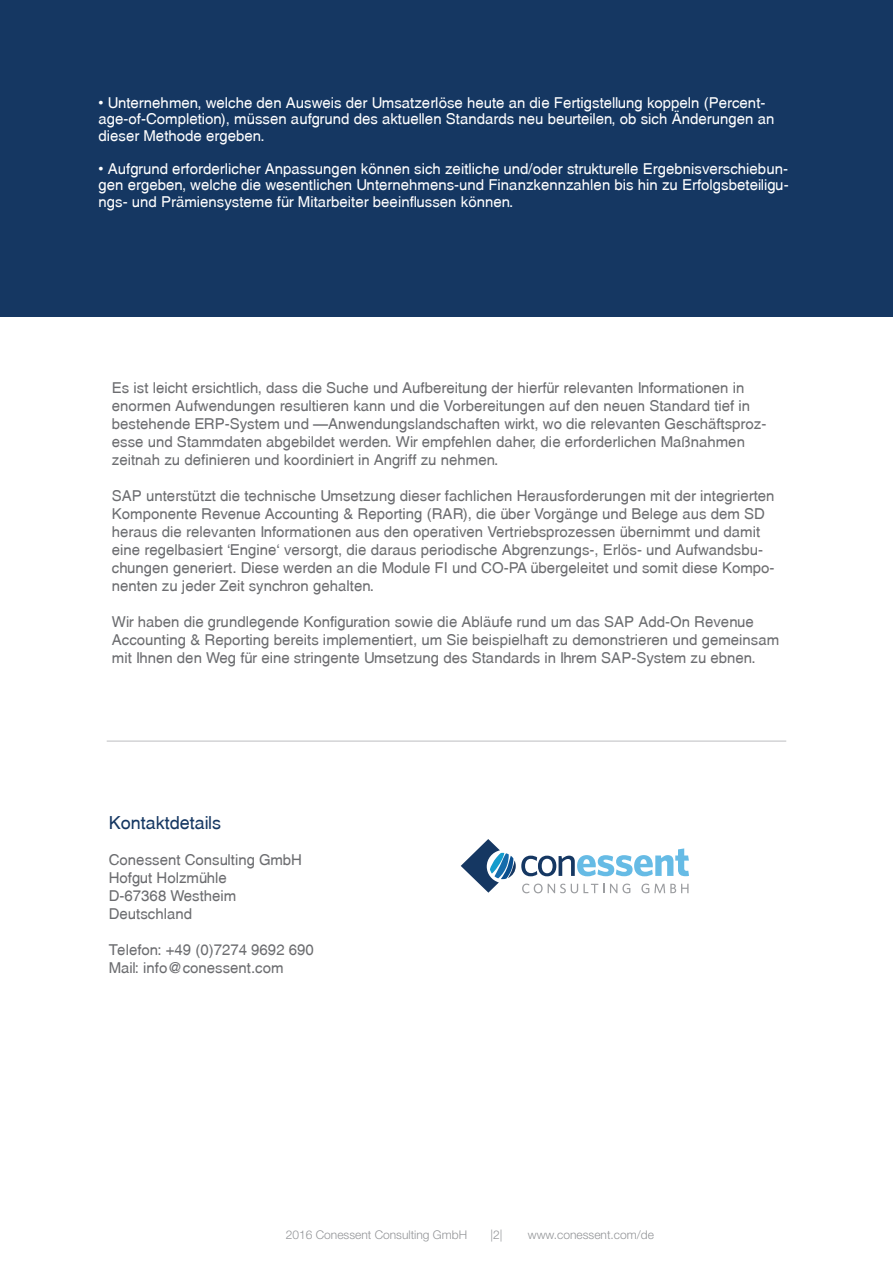
<style>
.page{position:relative;width:893px;height:1263px;background:#fff}
.page>*{position:absolute;margin:0;border:0;box-sizing:border-box;transform-origin:0 0}
.t1{font:18px "Swansea";color:#153762}
.t2{font:15px/18px "Swansea";color:#6c6d70}
.t3{font:15px/16.5px "Swansea";color:#fff}
.t4{font:300 12px "Helvetica Neue";color:#939598}
</style>
<div class="page">
<div style="left:0;top:0;width:893px;height:317px;background:#153762"></div>
<svg style="left:461px;top:839px;width:228px;height:54px"></svg>
<hr style="left:107px;top:741px;width:679px;height:1px;background:#bcbdc0">
<p class="t3" style="left:98px;top:94px;width:677px">• Unternehmen, welche den Ausweis der Umsatzerlöse heute an die Fertigstellung koppeln (Percent&shy;age-of-Completion), müssen aufgrund des aktuellen Standards neu beurteilen, ob sich Änderungen an dieser Methode ergeben.</p>
<p class="t3" style="left:98px;top:160px;width:692px;text-align:justify">• Aufgrund erforderlicher Anpassungen können sich zeitliche und/oder strukturelle Ergebnisverschiebun&shy;gen ergeben, welche die wesentlichen Unternehmens-und Finanzkennzahlen bis hin zu Erfolgsbeteiligu&shy;ngs- und Prämiensysteme für Mitarbeiter beeinflussen können.</p>
<p class="t2" style="left:112px;top:379px;width:656px">Es ist leicht ersichtlich, dass die Suche und Aufbereitung der hierfür relevanten Informationen in enormen Aufwendungen resultieren kann und die Vorbereitungen auf den neuen Standard tief in bestehende ERP-System und –Anwendungslandschaften wirkt, wo die relevanten Geschäftsproz&shy;esse und Stammdaten abgebildet werden. Wir empfehlen daher, die erforderlichen Maßnahmen zeitnah zu definieren und koordiniert in Angriff zu nehmen.</p>
<p class="t2" style="left:112px;top:487px;width:664px">SAP unterstützt die technische Umsetzung dieser fachlichen Herausforderungen mit der integrierten Komponente Revenue Accounting &amp; Reporting (RAR), die über Vorgänge und Belege aus dem SD heraus die relevanten Informationen aus den operativen Vertriebsprozessen übernimmt und damit eine regelbasiert ‘Engine‘ versorgt, die daraus periodische Abgrenzungs-, Erlös- und Aufwandsbu&shy;chungen generiert. Diese werden an die Module FI und CO-PA übergeleitet und somit diese Kompo&shy;nenten zu jeder Zeit synchron gehalten.</p>
<p class="t2" style="left:112px;top:613px;width:669px">Wir haben die grundlegende Konfiguration sowie die Abläufe rund um das SAP Add-On Revenue<br>Accounting &amp; Reporting bereits implementiert, um Sie beispielhaft zu demonstrieren und gemeinsam mit Ihnen den Weg für eine stringente Umsetzung des Standards in Ihrem SAP-System zu ebnen.</p>
<p class="t1" style="left:109px;top:812px;width:114px">Kontaktdetails</p>
<p class="t2" style="left:109px;top:851px;width:195px">Conessent Consulting GmbH<br>Hofgut Holzmühle<br>D-67368 Westheim<br>Deutschland</p>
<p class="t2" style="left:109px;top:941px;width:207px">Telefon: +49 (0)7274 9692 690<br>Mail: info@conessent.com</p>
<p class="t4" style="left:286px;top:1227px;width:183px">2016 Conessent Consulting GmbH</p>
<p class="t4" style="left:491px;top:1227px;width:13px">|2|</p>
<p class="t4" style="left:528px;top:1227px;width:128px">www.conessent.com/de</p>
</div>
